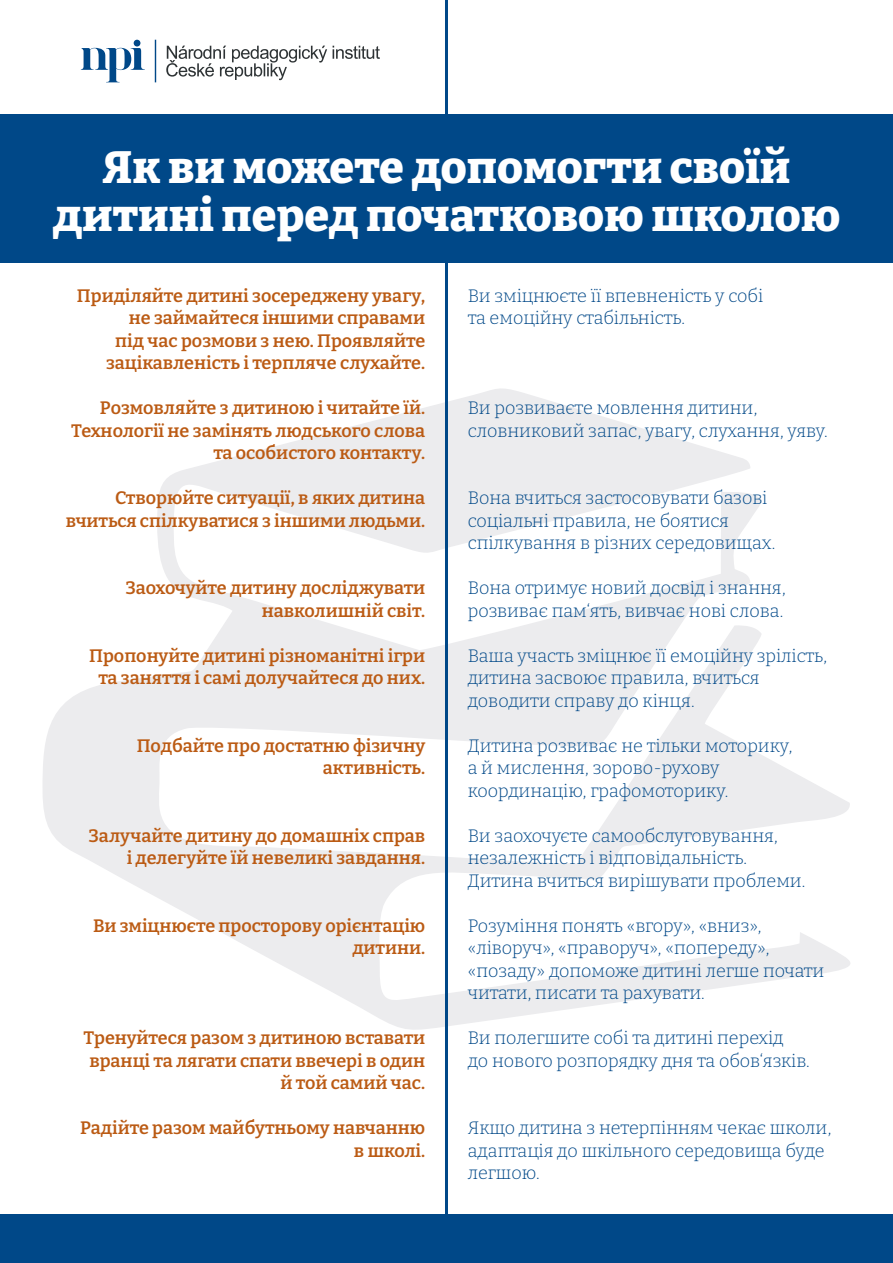
<style>
.page{position:relative;width:893px;height:1263px;background:#fff}
.page>*{position:absolute;margin:0;border:0;box-sizing:border-box;transform-origin:0 0}
.t1{font:800 45px/48px "Bitter";color:#fff;text-align:center}
.t2{font:300 18px/22.5px "Bitter";color:#004888}
.t3{font:600 18px/22.5px "Bitter";color:#bb5b14;text-align:right}
</style>
<div class="page">
<svg style="left:43px;top:388px;width:807px;height:642px"></svg>
<hr style="left:445px;top:0;width:3px;height:1263px;background:#004888">
<div style="left:0;top:114px;width:893px;height:149px;background:#004888"></div>
<div style="left:0;top:1215px;width:893px;height:48px;background:#004888"></div>
<svg style="left:81px;top:40px;width:75px;height:42px"></svg>
<svg style="left:166px;top:46px;width:214px;height:34px"></svg>
<h1 class="t1" style="left:53px;top:142px;width:789px">Як ви можете допомогти своїй дитині перед початковою школою</h1>
<p class="t3" style="left:77px;top:284px;width:350px">Приділяйте дитині зосереджену увагу, не займайтеся іншими справами<br>під час розмови з нею. Проявляйте зацікавленість і терпляче слухайте.</p>
<p class="t3" style="left:71px;top:396px;width:355px">Розмовляйте з дитиною і читайте їй.<br>Технології не замінять людського слова та особистого контакту.</p>
<p class="t3" style="left:66px;top:486px;width:361px">Створюйте ситуації, в яких дитина вчиться спілкуватися з іншими людьми.</p>
<p class="t3" style="left:125px;top:576px;width:301px">Заохочуйте дитину досліджувати навколишній світ.</p>
<p class="t3" style="left:89px;top:644px;width:338px;text-align:center">Пропонуйте дитині різноманітні ігри та заняття і самі долучайтеся до них.</p>
<p class="t3" style="left:137px;top:734px;width:290px">Подбайте про достатню фізичну активність.</p>
<p class="t3" style="left:89px;top:824px;width:338px">Залучайте дитину до домашніх справ і делегуйте їй невеликі завдання.</p>
<p class="t3" style="left:93px;top:914px;width:334px">Ви зміцнюєте просторову орієнтацію дитини.</p>
<p class="t3" style="left:84px;top:1026px;width:343px">Тренуйтеся разом з дитиною вставати вранці та лягати спати ввечері в один й той самий час.</p>
<p class="t3" style="left:80px;top:1116px;width:346px">Радійте разом майбутньому навчанню в школі.</p>
<p class="t2" style="left:468px;top:284px;width:297px">Ви зміцнюєте її впевненість у собі та емоційну стабільність.</p>
<p class="t2" style="left:468px;top:396px;width:362px">Ви розвиваєте мовлення дитини, словниковий запас, увагу, слухання, уяву.</p>
<p class="t2" style="left:468px;top:486px;width:309px">Вона вчиться застосовувати базові соціальні правила, не боятися спілкування в різних середовищах.</p>
<p class="t2" style="left:468px;top:576px;width:319px">Вона отримує новий досвід і знання, розвиває пам‘ять, вивчає нові слова.</p>
<p class="t2" style="left:468px;top:644px;width:361px">Ваша участь зміцнює її емоційну зрілість, дитина засвоює правила, вчиться доводити справу до кінця.</p>
<p class="t2" style="left:468px;top:734px;width:326px">Дитина розвиває не тільки моторику, а й мислення, зорово-рухову координацію, графомоторику.</p>
<p class="t2" style="left:468px;top:824px;width:339px">Ви заохочуєте самообслуговування, незалежність і відповідальність.<br>Дитина вчиться вирішувати проблеми.</p>
<p class="t2" style="left:468px;top:914px;width:358px">Розуміння понять «вгору», «вниз», «ліворуч», «праворуч», «попереду», «позаду» допоможе дитині легше почати читати, писати та рахувати.</p>
<p class="t2" style="left:468px;top:1026px;width:343px">Ви полегшите собі та дитині перехід<br>до нового розпорядку дня та обов‘язків.</p>
<p class="t2" style="left:468px;top:1116px;width:365px">Якщо дитина з нетерпінням чекає школи, адаптація до шкільного середовища буде легшою.</p>
</div>
